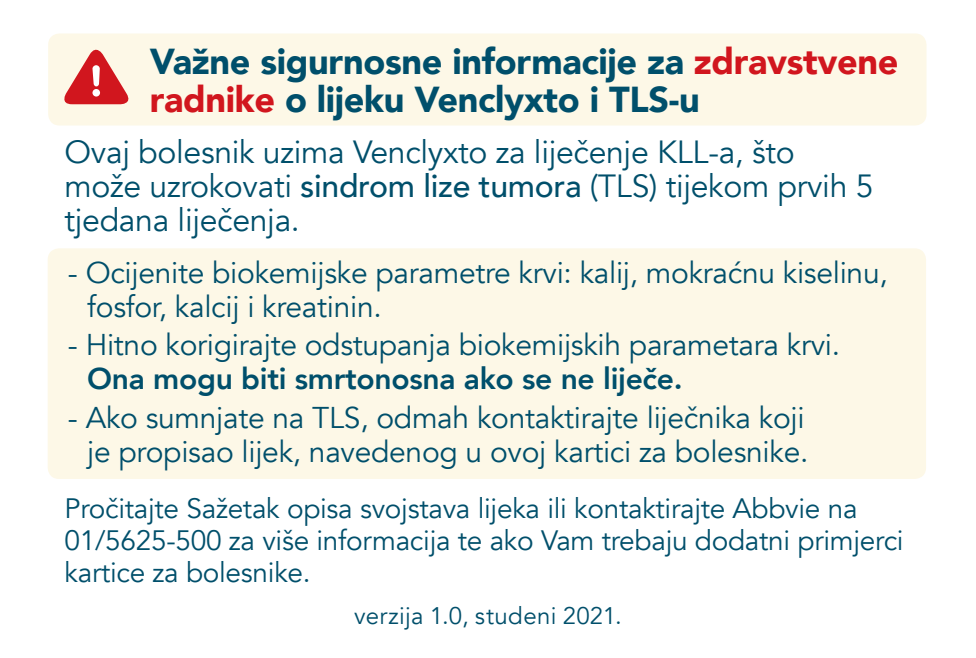
<style>
.page{position:relative;width:976px;height:658px;background:#fff}
.page>*{position:absolute;margin:0;border:0;box-sizing:border-box;transform-origin:0 0}
.t1{font:900 36px/38px "Avenir";letter-spacing:-.01em;color:#004f6b}
.t2{font:32px/34px "Avenir";letter-spacing:-.01em;color:#004f6b}
.t3{font:30px/34px "Avenir";letter-spacing:-.01em;color:#004f6b}
.t4{font:800 30px "Avenir";letter-spacing:-.01em;color:#004f6b}
.t5{font:28px/32px "Avenir";letter-spacing:-.01em;color:#004f6b}
.t6{font:24px "Avenir";letter-spacing:.01em;color:#004f6b}
.s1{color:#d1161e}
.s2{font-weight:500}
</style>
<div class="page">
<div style="left:48px;top:33px;width:878px;height:92px;background:#fdf8e7;border-radius:11px"></div>
<div style="left:48px;top:248px;width:877px;height:231px;background:#fdf8e7;border-radius:11px"></div>
<svg style="left:64px;top:49px;width:65px;height:55px"></svg>
<p class="t1" style="left:150px;top:42px;width:750px">Važne sigurnosne informacije za <span class="s1">zdravstvene radnike</span> o lijeku Venclyxto i TLS-u</p>
<p class="t2" style="left:64px;top:136px;width:810px">Ovaj bolesnik uzima Venclyxto za liječenje KLL-a, što može uzrokovati <span class="s2">sindrom lize tumora</span> (TLS) tijekom prvih 5 tjedana liječenja.</p>
<p class="t3" style="left:87px;top:256px;width:801px;text-indent:-19px">- Ocijenite biokemijske parametre krvi: kalij, mokraćnu kiselinu, fosfor, kalcij i kreatinin.</p>
<p class="t3" style="left:68px;top:328px;width:773px">- Hitno korigirajte odstupanja biokemijskih parametara krvi.</p>
<p class="t4" style="left:87px;top:355px;width:596px">Ona mogu biti smrtonosna ako se ne liječe.</p>
<p class="t3" style="left:68px;top:401px;width:741px;text-align:right">- Ako sumnjate na TLS, odmah kontaktirajte liječnika koji je propisao lijek, navedenog u ovoj kartici za bolesnike.</p>
<p class="t5" style="left:64px;top:493px;width:840px">Pročitajte Sažetak opisa svojstava lijeka ili kontaktirajte Abbvie na<br>01/5625-500 za više informacija te ako Vam trebaju dodatni primjerci kartice za bolesnike.</p>
<p class="t6" style="left:354px;top:601px;width:269px">verzija 1.0, studeni 2021.</p>
</div>
